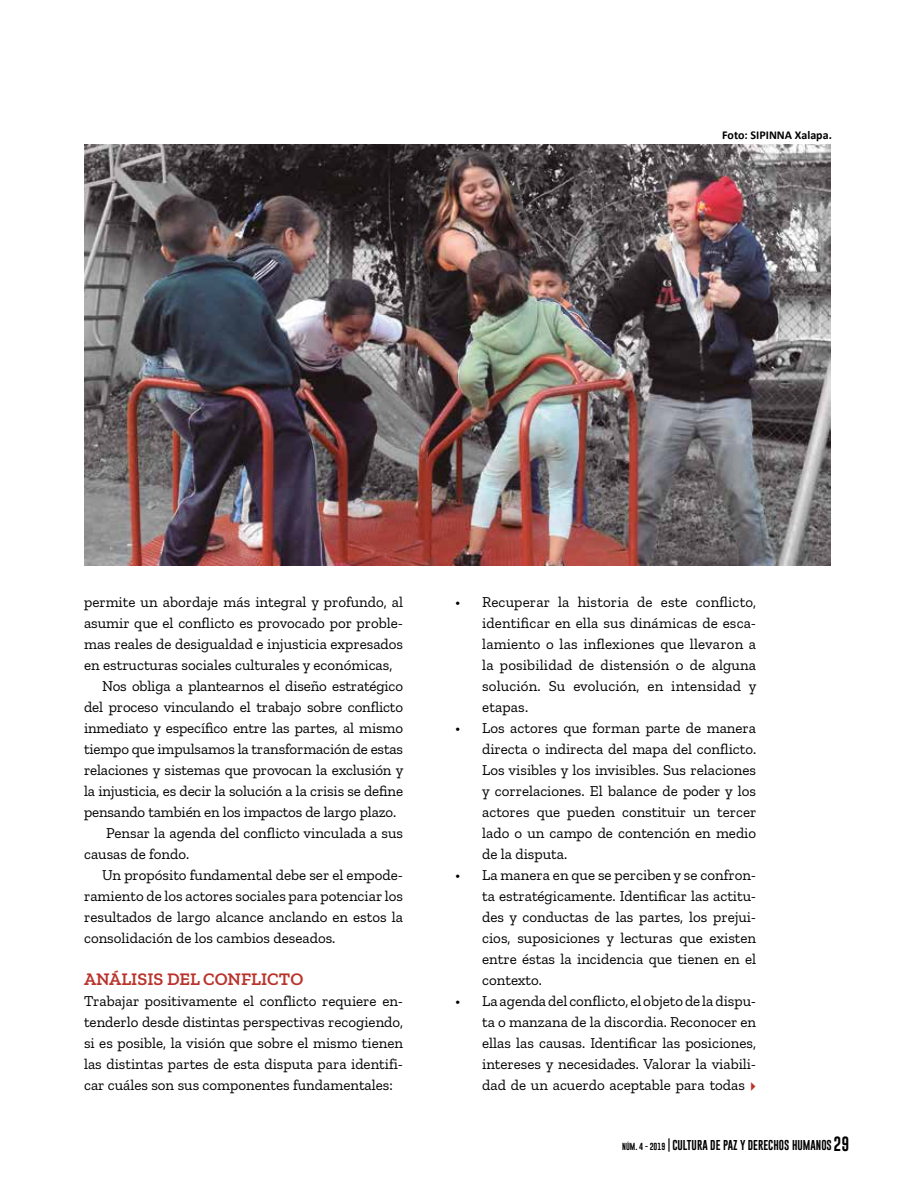
<style>
.page{position:relative;width:915px;height:1191px;background:#fff}
.page>*{position:absolute;margin:0;border:0;box-sizing:border-box;transform-origin:0 0}
.t1{font:600 18px "Zilla Slab";color:#b9332b}
.t2{font:15px/21px "Zilla Slab";color:#000;text-align:justify}
.t3{font:700 12px "Calibri";color:#000}
.t4{font:10.5px "Gobold";color:#000}
.s1{color:#b9332b}
.s2{font-size:7.5px}
.s3{font-size:15px}
</style>
<div class="page">
<img style="left:84px;top:145px;width:746px;height:420px">
<p class="t3" style="left:722px;top:126px;width:111px">Foto: SIPINNA Xalapa.</p>
<p class="t2" style="left:84px;top:591px;width:320px">permite un abordaje más integral y profundo, al</p>
<p class="t2" style="left:84px;top:612px;width:320px">asumir que el conflicto es provocado por proble-</p>
<p class="t2" style="left:84px;top:633px;width:320px">mas reales de desigualdad e injusticia expresados</p>
<p class="t2" style="left:84px;top:654px;width:310px">en estructuras sociales culturales y económicas,</p>
<p class="t2" style="left:102px;top:675px;width:302px">Nos obliga a plantearnos el diseño estratégico</p>
<p class="t2" style="left:84px;top:696px;width:320px">del proceso vinculando el trabajo sobre conflicto</p>
<p class="t2" style="left:84px;top:717px;width:320px">inmediato y específico entre las partes, al mismo</p>
<p class="t2" style="left:84px;top:738px;width:320px">tiempo que impulsamos la transformación de estas</p>
<p class="t2" style="left:84px;top:759px;width:321px">relaciones y sistemas que provocan la exclusión y</p>
<p class="t2" style="left:84px;top:780px;width:320px">la injusticia, es decir la solución a la crisis se define</p>
<p class="t2" style="left:84px;top:801px;width:313px">pensando también en los impactos de largo plazo.</p>
<p class="t2" style="left:106px;top:822px;width:298px">Pensar la agenda del conflicto vinculada a sus</p>
<p class="t2" style="left:84px;top:843px;width:106px">causas de fondo.</p>
<p class="t2" style="left:102px;top:864px;width:302px">Un propósito fundamental debe ser el empode-</p>
<p class="t2" style="left:84px;top:885px;width:320px">ramiento de los actores sociales para potenciar los</p>
<p class="t2" style="left:84px;top:906px;width:320px">resultados de largo alcance anclando en estos la</p>
<p class="t2" style="left:84px;top:927px;width:253px">consolidación de los cambios deseados.</p>
<p class="t1" style="left:84px;top:969px;width:221px">ANÁLISIS DEL CONFLICTO</p>
<p class="t2" style="left:84px;top:990px;width:320px">Trabajar positivamente el conflicto requiere en&shy;tenderlo desde distintas perspectivas recogiendo, si es posible, la visión que sobre el mismo tienen las distintas partes de esta disputa para identifi&shy;car cuáles son sus componentes fundamentales:</p>
<p class="t2" style="left:482px;top:591px;width:276px;text-indent:-27px">• Recuperar la historia de este conflicto, identificar en ella sus dinámicas de esca&shy;lamiento o las inflexiones que llevaron a la posibilidad de distensión o de alguna solución. Su evolución, en intensidad y etapas.</p>
<p class="t2" style="left:482px;top:717px;width:275px;text-indent:-27px">• Los actores que forman parte de manera directa o indirecta del mapa del conflicto.<br>Los visibles y los invisibles. Sus relaciones y correlaciones. El balance de poder y los actores que pueden constituir un tercer lado o un campo de contención en medio de la disputa.</p>
<p class="t2" style="left:482px;top:864px;width:275px;text-indent:-27px">• La manera en que se perciben y se confron&shy;ta estratégicamente. Identificar las actitu&shy;des y conductas de las partes, los prejui&shy;cios, suposiciones y lecturas que existen entre éstas la incidencia que tienen en el contexto.</p>
<p class="t2" style="left:482px;top:990px;width:275px;text-indent:-27px">• La agenda del conflicto, el objeto de la dispu&shy;ta o manzana de la discordia. Reconocer en ellas las causas. Identificar las posiciones, intereses y necesidades. Valorar la viabili&shy;dad de un acuerdo aceptable para todas <span class="s1">▸</span></p>
<p class="t4" style="left:622px;top:1137px;width:228px"><span class="s2">NÚM. 4 - 2019</span> | CULTURA DE PAZ Y DERECHOS HUMANOS<span class="s3">29</span></p>
</div>
